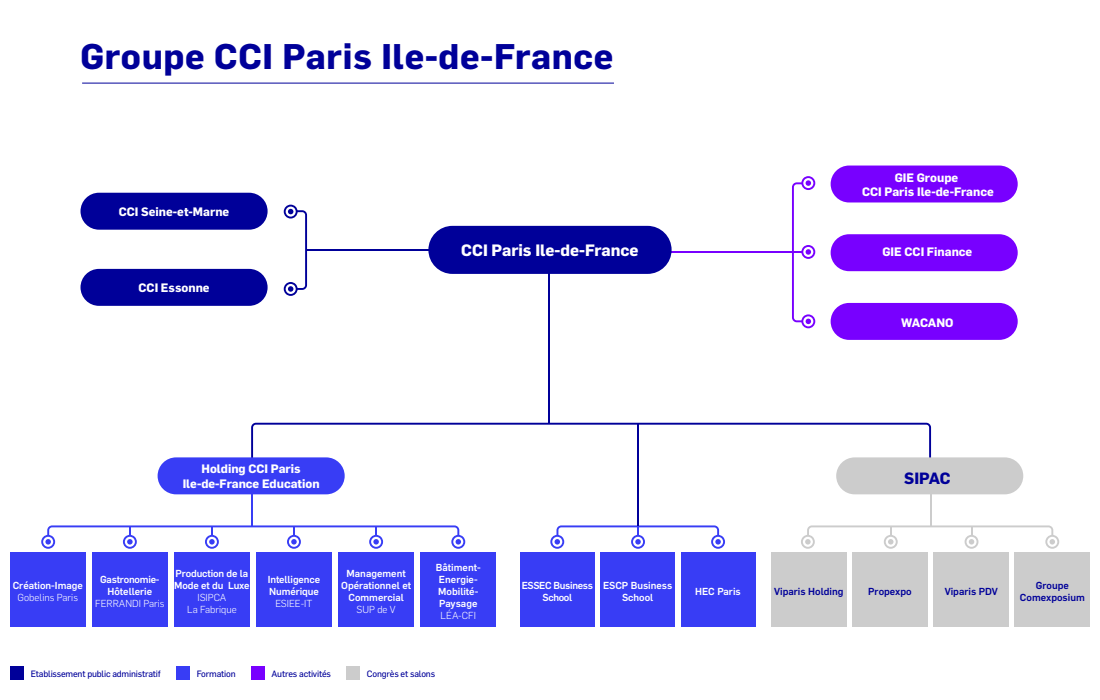
<style>
.page{position:relative;width:1100px;height:700px;background:#fff}
.page>*{position:absolute;margin:0;border:0;box-sizing:border-box;transform-origin:0 0}
.t1{font:700 35px "Flama";letter-spacing:.02em;color:#009}
.t2{font:700 16.2px "Flama";color:#fff}
.t3{font:700 16px "Flama";letter-spacing:-.01em;color:#009}
.t4{font:700 12px/14.4px "Flama";color:#fff;text-align:center}
.t5{font:500 10px/12px "Flama";color:#fff}
.t6{font:300 10px/12px "Flama";color:#fff;text-align:center}
.t7{font:500 10px/12px "Flama";color:#009;text-align:center}
.t8{font:500 10px/12px "Flama";letter-spacing:-.02em;color:#fff;text-align:center}
.t9{font:500 10px/12px "Flama";letter-spacing:-.03em;color:#fff;text-align:center}
.t10{font:9px "Flama";letter-spacing:-.02em;color:#009}
</style>
<div class="page">
<svg style="left:251px;top:423px;width:680px;height:34px"></svg>
<hr style="left:548px;top:270px;width:2px;height:153px;background:#009">
<hr style="left:251px;top:470px;width:2px;height:56px;background:#383df5">
<hr style="left:930px;top:470px;width:2px;height:56px;background:#ccc">
<hr style="left:663px;top:251px;width:130px;height:2px;background:#7800ff">
<div style="left:831px;top:166px;width:187px;height:36px;background:#7800ff;border-radius:18px"></div>
<div style="left:831px;top:234px;width:187px;height:37px;background:#7800ff;border-radius:18px"></div>
<div style="left:831px;top:303px;width:187px;height:37px;background:#7800ff;border-radius:18px"></div>
<svg style="left:792px;top:176px;width:23px;height:152px"></svg>
<div style="left:10px;top:552px;width:76px;height:75px;background:#383df5"></div>
<div style="left:420px;top:552px;width:76px;height:75px;background:#383df5"></div>
<div style="left:92px;top:552px;width:76px;height:75px;background:#383df5"></div>
<div style="left:520px;top:552px;width:75px;height:75px;background:#383df5"></div>
<div style="left:174px;top:552px;width:76px;height:75px;background:#383df5"></div>
<div style="left:601px;top:552px;width:74px;height:75px;background:#383df5"></div>
<div style="left:852px;top:552px;width:76px;height:75px;background:#ccc"></div>
<div style="left:256px;top:552px;width:76px;height:75px;background:#383df5"></div>
<div style="left:681px;top:552px;width:74px;height:75px;background:#383df5"></div>
<div style="left:934px;top:552px;width:75px;height:75px;background:#ccc"></div>
<div style="left:338px;top:552px;width:76px;height:75px;background:#383df5"></div>
<div style="left:771px;top:552px;width:75px;height:75px;background:#ccc"></div>
<div style="left:1015px;top:552px;width:75px;height:75px;background:#ccc"></div>
<svg style="left:284px;top:205px;width:23px;height:91px"></svg>
<div style="left:81px;top:193px;width:187px;height:37px;background:#009;border-radius:18px"></div>
<div style="left:81px;top:269px;width:187px;height:37px;background:#009;border-radius:18px"></div>
<hr style="left:306px;top:249px;width:127px;height:1px;background:#009">
<div style="left:428px;top:226px;width:244px;height:48px;background:#009;border-radius:24px"></div>
<hr style="left:82px;top:83px;width:532px;height:1px;background:#009">
<div style="left:158px;top:457px;width:187px;height:37px;background:#383df5;border-radius:18px"></div>
<div style="left:836px;top:457px;width:187px;height:37px;background:#ccc;border-radius:18px"></div>
<svg style="left:550px;top:525px;width:175px;height:24px"></svg>
<hr style="left:637px;top:424px;width:2px;height:102px;background:#009">
<svg style="left:801px;top:525px;width:258px;height:24px"></svg>
<svg style="left:41px;top:525px;width:424px;height:24px"></svg>
<div style="left:10px;top:666px;width:14px;height:14px;background:#009"></div>
<div style="left:176px;top:666px;width:14px;height:14px;background:#383df5"></div>
<div style="left:251px;top:666px;width:14px;height:14px;background:#7800ff"></div>
<div style="left:346px;top:666px;width:14px;height:14px;background:#ccc"></div>
<h1 class="t1" style="left:81px;top:31px;width:534px">Groupe CCI Paris Ile-de-France</h1>
<p class="t4" style="left:119px;top:204px;width:112px">CCI Seine-et-Marne</p>
<p class="t4" style="left:139px;top:280px;width:73px">CCI Essonne</p>
<h2 class="t2" style="left:461px;top:239px;width:179px">CCI Paris Ile-de-France</h2>
<p class="t4" style="left:862px;top:169px;width:133px">GIE Groupe<br>CCI Paris Ile-de-France</p>
<p class="t4" style="left:882px;top:244px;width:91px">GIE CCI Finance</p>
<p class="t4" style="left:901px;top:315px;width:54px">WACANO</p>
<p class="t4" style="left:183px;top:461px;width:138px">Holding CCI Paris<br>Ile-de-France Education</p>
<h3 class="t3" style="left:904px;top:466px;width:48px">SIPAC</h3>
<p class="t5" style="left:13px;top:578px;width:72px">Création-Image</p>
<p class="t6" style="left:18px;top:590px;width:62px">Gobelins Paris</p>
<p class="t8" style="left:100px;top:572px;width:61px">Gastronomie-<br>Hôtellerie</p>
<p class="t6" style="left:95px;top:596px;width:71px">FERRANDI Paris</p>
<p class="t5" style="left:174px;top:566px;width:77px">Production de la<br>Mode et du Luxe</p>
<p class="t6" style="left:187px;top:590px;width:51px">ISIPCA<br>La Fabrique</p>
<p class="t5" style="left:268px;top:572px;width:54px">Intelligence<br>Numérique</p>
<p class="t6" style="left:275px;top:596px;width:39px">ESIEE-IT</p>
<p class="t5" style="left:341px;top:566px;width:71px;text-align:center">Management<br>Opérationnel et<br>Commercial</p>
<p class="t6" style="left:356px;top:602px;width:41px">SUP de V</p>
<p class="t5" style="left:436px;top:560px;width:46px">Bâtiment-<br>Energie-<br>Mobilité-<br>Paysage</p>
<p class="t6" style="left:441px;top:608px;width:37px">LÉA-CFI</p>
<p class="t9" style="left:522px;top:578px;width:73px">ESSEC Business<br>School</p>
<p class="t5" style="left:603px;top:578px;width:71px;text-align:center">ESCP Business<br>School</p>
<p class="t7" style="left:868px;top:584px;width:45px">Propexpo</p>
<p class="t7" style="left:774px;top:584px;width:71px">Viparis Holding</p>
<p class="t7" style="left:1020px;top:578px;width:66px">Groupe<br>Comexposium</p>
<p class="t5" style="left:695px;top:584px;width:47px">HEC Paris</p>
<p class="t7" style="left:945px;top:584px;width:55px">Viparis PDV</p>
<p class="t10" style="left:31px;top:668px;width:132px">Etablissement public administratif</p>
<p class="t10" style="left:197px;top:668px;width:40px">Formation</p>
<p class="t10" style="left:272px;top:668px;width:61px">Autres activités</p>
<p class="t10" style="left:367px;top:668px;width:70px">Congrès et salons</p>
</div>
